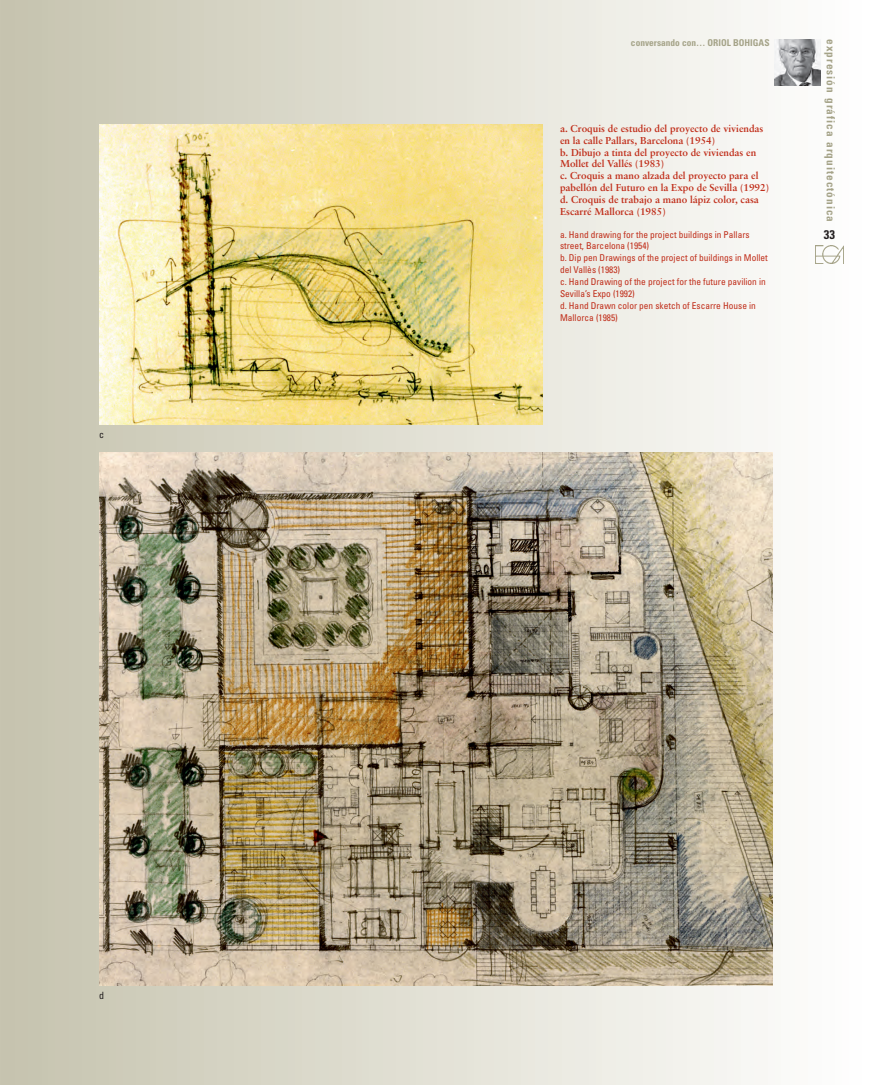
<style>
.page{position:relative;width:872px;height:1085px;background:#fff}
.page>*{position:absolute;margin:0;border:0;box-sizing:border-box;transform-origin:0 0}
.t1{font:700 condensed 12.5px "Univers";color:#231f20}
.t2{font:700 condensed 11.25px "Univers";letter-spacing:.09em;color:#a5a388}
.t3{font:700 10px/11.9px "Sabon";color:#c02d19}
.t4{font:condensed 10px "Univers";color:#231f20}
.t5{font:condensed 9.38px/11.9px "Univers";color:#c02d19}
.t6{font:700 condensed 9.38px "Univers";color:#a5a388}
</style>
<div class="page">
<div style="left:11px;top:0;width:861px;height:1084px;background:linear-gradient(to right,#c7c4af,#fff)"></div>
<img style="left:815px;top:246px;width:28px;height:17px">
<img style="left:775px;top:39px;width:46px;height:46px">
<div style="left:0;top:0;width:11px;height:1084px;background:#c6c3af"></div>
<img style="left:11px;top:0;width:1px;height:1084px">
<img style="left:99px;top:452px;width:673px;height:533px">
<img style="left:99px;top:124px;width:443px;height:300px">
<p class="t4" style="left:99px;top:428px;width:6px">c</p>
<p class="t4" style="left:99px;top:988px;width:6px">d</p>
<p class="t2" style="left:837px;top:39px;width:184px;rotate:90deg">expresión gráfica arquitectónica</p>
<p class="t6" style="left:631px;top:37px;width:140px">conversando con… ORIOL BOHIGAS</p>
<p class="t3" style="left:560px;top:122px;width:210px">a. croquis de estudio del proyecto de viviendas en la calle Pallars, Barcelona (1954)<br>b. Dibujo a tinta del proyecto de viviendas en Mollet del Vallés (1983)<br>c. croquis a mano alzada del proyecto para el pabellón del Futuro en la expo de sevilla (1992) d. croquis de trabajo a mano lápiz color, casa escarré Mallorca (1985)</p>
<p class="t5" style="left:560px;top:228px;width:209px">a. Hand drawing for the project buildings in Pallars street, Barcelona (1954)<br>b. Dip pen Drawings of the project of buildings in Mollet del Vallès (1983)<br>c. Hand Drawing of the project for the future pavilion in Sevilla’s Expo (1992)<br>d. Hand Drawn color pen sketch of Escarre House in Mallorca (1985)</p>
<p class="t1" style="left:824px;top:226px;width:13px">33</p>
</div>
